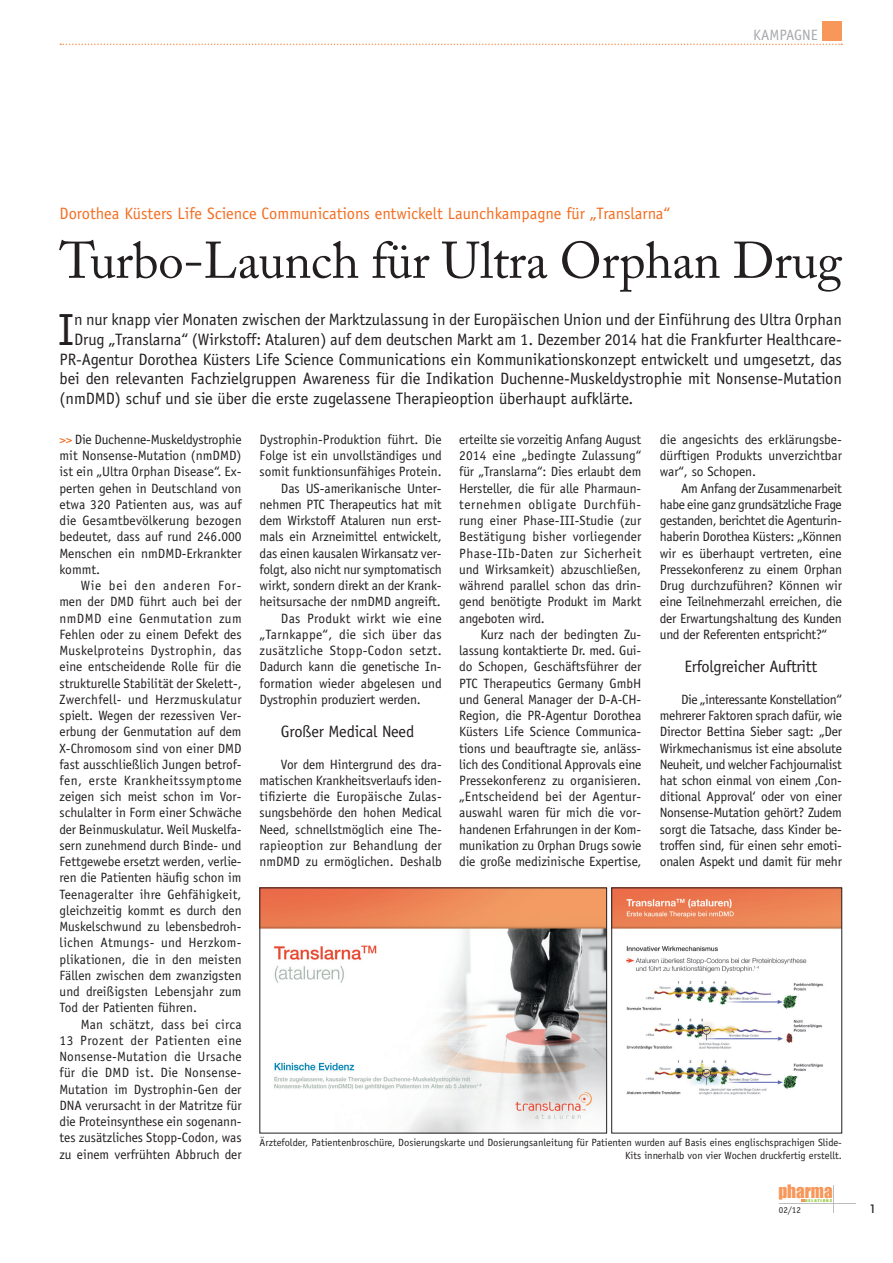
<style>
.page{position:relative;width:893px;height:1263px;background:#fff}
.page>*{position:absolute;margin:0;border:0;box-sizing:border-box;transform-origin:0 0}
.Headline{font:51px "Adobe Caslon Pro";letter-spacing:-.01em;color:#231f20}
.Vorspann{font:45.15px "Officina Sans";color:#231f20}
.t1{font:17.1px "Impact";color:#f7975a}
.Vorspann-2{font:16.5px "Officina Sans";letter-spacing:-.005em;color:#231f20}
.VOR_Headline{font:16.5px "Officina Sans";color:#f36e21}
.Zwischentitel{font:16.5px "Officina Sans";letter-spacing:-.015em;color:#231f20}
.Fließtext{font:16.5px "Officina Sans";letter-spacing:-.01em;color:#231f20}
.t2{font:15px "Officina Sans";color:#a8a9ad}
.Fließtext-2{font:13.5px/16.2px "Officina Sans";letter-spacing:-.01em;color:#231f20;text-align:justify}
.t3{font:500 12px "Futura BT";color:#231f20}
.Bildtext_rechtsbündi{font:10.5px/12.6px "Officina Sans";color:#231f20;text-align:right}
.t4{font:9px "Officina Sans";color:#231f20}
.t5{font:3.6px "Impact";letter-spacing:.195em;color:#98ca45;scale:1.33 1}
.s1{color:#f36e21}
</style>
<div class="page">
<svg style="left:833px;top:1185px;width:1px;height:28px"></svg>
<hr style="left:779px;top:1203px;width:76px;height:1px;background:#bcbdc0">
<div style="left:823px;top:21px;width:19px;height:19px;background:#f7975a"></div>
<svg style="left:60px;top:44px;width:782px;height:1px"></svg>
<img style="left:262px;top:890px;width:343px;height:241px">
<img style="left:613px;top:890px;width:227px;height:205px">
<div style="left:611px;top:888px;width:231px;height:245px;border:1px solid #231f20"></div>
<p class="VOR_Headline" style="left:60px;top:203px;width:612px">Dorothea Küsters Life Science Communications entwickelt Launchkampagne für „Translarna“</p>
<p class="t2" style="left:753px;top:27px;width:66px">KAMPAGNE</p>
<p class="Headline" style="left:60px;top:230px;width:784px">Turbo-Launch für Ultra Orphan Drug</p>
<p class="Vorspann" style="left:58px;top:303px;width:18px">I</p>
<p class="Vorspann-2" style="left:74px;top:310px;width:769px">n nur knapp vier Monaten zwischen der Marktzulassung in der Europäischen Union und der Einführung des Ultra Orphan</p>
<p class="Vorspann-2" style="left:74px;top:329px;width:769px">Drug „Translarna“ (Wirkstoff: Ataluren) auf dem deutschen Markt am 1. Dezember 2014 hat die Frankfurter Healthcare-</p>
<p class="Vorspann-2" style="left:60px;top:349px;width:784px">PR-Agentur Dorothea Küsters Life Science Communications ein Kommunikationskonzept entwickelt und umgesetzt, das</p>
<p class="Vorspann-2" style="left:60px;top:369px;width:784px">bei den relevanten Fachzielgruppen Awareness für die Indikation Duchenne-Muskeldystrophie mit Nonsense-Mutation</p>
<p class="Vorspann-2" style="left:60px;top:389px;width:575px">(nmDMD) schuf und sie über die erste zugelassene Therapieoption überhaupt aufklärte.</p>
<p class="Fließtext-2" style="left:60px;top:431px;width:184px"><span class="s1">&gt;&gt;</span> Die Duchenne-Muskeldystrophie mit Nonsense-Mutation (nmDMD) ist ein „Ultra Orphan Disease“. Ex&shy;perten gehen in Deutschland von etwa 320 Patienten aus, was auf die Gesamtbevölkerung bezogen bedeutet, dass auf rund 246.000<br>Menschen ein nmDMD-Erkrankter kommt.</p>
<p class="Fließtext-2" style="left:60px;top:577px;width:184px;text-indent:21px">Wie bei den anderen For&shy;men der DMD führt auch bei der nmDMD eine Genmutation zum Fehlen oder zu einem Defekt des Muskelproteins Dystrophin, das eine entscheidende Rolle für die strukturelle Stabilität der Skelett-, Zwerchfell- und Herzmuskulatur spielt. Wegen der rezessiven Ver&shy;erbung der Genmutation auf dem X-Chromosom sind von einer DMD fast ausschließlich Jungen betrof&shy;fen, erste Krankheitssymptome zeigen sich meist schon im Vor&shy;schulalter in Form einer Schwäche der Beinmuskulatur. Weil Muskelfa&shy;sern zunehmend durch Binde- und Fettgewebe ersetzt werden, verlie&shy;ren die Patienten häufig schon im Teenageralter ihre Gehfähigkeit, gleichzeitig kommt es durch den Muskelschwund zu lebensbedroh&shy;lichen Atmungs- und Herzkom&shy;plikationen, die in den meisten Fällen zwischen dem zwanzigsten und dreißigsten Lebensjahr zum Tod der Patienten führen.</p>
<p class="Fließtext-2" style="left:60px;top:1016px;width:184px;text-indent:21px">Man schätzt, dass bei circa 13 Prozent der Patienten eine Nonsense-Mutation die Ursache für die DMD ist. Die Nonsense-Mutation im Dystrophin-Gen der DNA verursacht in der Matritze für die Proteinsynthese ein sogenann&shy;tes zusätzliches Stopp-Codon, was zu einem verfrühten Abbruch der</p>
<p class="Fließtext-2" style="left:260px;top:431px;width:184px">Dystrophin-Produktion führt. Die Folge ist ein unvollständiges und somit funktionsunfähiges Protein.</p>
<p class="Fließtext-2" style="left:260px;top:480px;width:184px;text-indent:21px">Das US-amerikanische Unter&shy;nehmen PTC Therapeutics hat mit dem Wirkstoff Ataluren nun erst&shy;mals ein Arzneimittel entwickelt, das einen kausalen Wirkansatz ver&shy;folgt, also nicht nur symptomatisch wirkt, sondern direkt an der Krank&shy;heitsursache der nmDMD angreift.</p>
<p class="Fließtext-2" style="left:260px;top:610px;width:184px;text-indent:21px">Das Produkt wirkt wie eine „Tarnkappe“, die sich über das zusätzliche Stopp-Codon setzt.<br>Dadurch kann die genetische In&shy;formation wieder abgelesen und Dystrophin produziert werden.</p>
<p class="Fließtext" style="left:281px;top:721px;width:135px">Großer Medical Need</p>
<p class="Fließtext-2" style="left:260px;top:756px;width:184px;text-indent:21px">Vor dem Hintergrund des dra&shy;matischen Krankheitsverlaufs iden&shy;tifizierte die Europäische Zulas&shy;sungsbehörde den hohen Medical Need, schnellstmöglich eine The&shy;rapieoption zur Behandlung der nmDMD zu ermöglichen. Deshalb</p>
<p class="Fließtext-2" style="left:459px;top:431px;width:184px">erteilte sie vorzeitig Anfang August 2014 eine „bedingte Zulassung“ für „Translarna“: Dies erlaubt dem Hersteller, die für alle Pharmaun&shy;ternehmen obligate Durchfüh&shy;rung einer Phase-III-Studie (zur Bestätigung bisher vorliegender Phase-IIb-Daten zur Sicherheit und Wirksamkeit) abzuschließen, während parallel schon das drin&shy;gend benötigte Produkt im Markt angeboten wird.</p>
<p class="Fließtext-2" style="left:459px;top:626px;width:184px;text-indent:21px">Kurz nach der bedingten Zu&shy;lassung kontaktierte Dr. med. Gui&shy;do Schopen, Geschäftsführer der PTC Therapeutics Germany GmbH und General Manager der D-A-CH-Region, die PR-Agentur Dorothea Küsters Life Science Communica&shy;tions und beauftragte sie, anläss&shy;lich des Conditional Approvals eine Pressekonferenz zu organisieren. „Entscheidend bei der Agentur&shy;auswahl waren für mich die vor&shy;handenen Erfahrungen in der Kom&shy;munikation zu Orphan Drugs sowie die große medizinische Expertise,</p>
<p class="Fließtext-2" style="left:660px;top:431px;width:184px">die angesichts des erklärungsbe&shy;dürftigen Produkts unverzichtbar war“, so Schopen.</p>
<p class="Fließtext-2" style="left:660px;top:480px;width:184px;text-indent:21px">Am Anfang der Zusammenarbeit habe eine ganz grundsätzliche Frage gestanden, berichtet die Agenturin&shy;haberin Dorothea Küsters: „Können wir es überhaupt vertreten, eine Pressekonferenz zu einem Orphan Drug durchzuführen? Können wir eine Teilnehmerzahl erreichen, die der Erwartungshaltung des Kunden und der Referenten entspricht?“</p>
<p class="Zwischentitel" style="left:684px;top:656px;width:134px">Erfolgreicher Auftritt</p>
<p class="Fließtext-2" style="left:660px;top:691px;width:184px;text-indent:21px">Die „interessante Konstellation“ mehrerer Faktoren sprach dafür, wie Director Bettina Sieber sagt: „Der Wirkmechanismus ist eine absolute Neuheit, und welcher Fachjournalist hat schon einmal von einem ‚Con&shy;ditional Approval‘ oder von einer Nonsense-Mutation gehört? Zudem sorgt die Tatsache, dass Kinder be&shy;troffen sind, für einen sehr emoti&shy;onalen Aspekt und damit für mehr</p>
<p class="Bildtext_rechtsbündi" style="left:260px;top:1136px;width:584px">Ärztefolder, Patientenbroschüre, Dosierungskarte und Dosierungsanleitung für Patienten wurden auf Basis eines englischsprachigen Slide-<br>Kits innerhalb von vier Wochen druckfertig erstellt.</p>
<p class="t1" style="left:778px;top:1178px;width:56px">pharma</p>
<p class="t5" style="left:805px;top:1197px;width:22px">RELATIONS</p>
<p class="t4" style="left:779px;top:1204px;width:23px">02/12</p>
<p class="t3" style="left:869px;top:1201px;width:9px">1</p>
</div>
